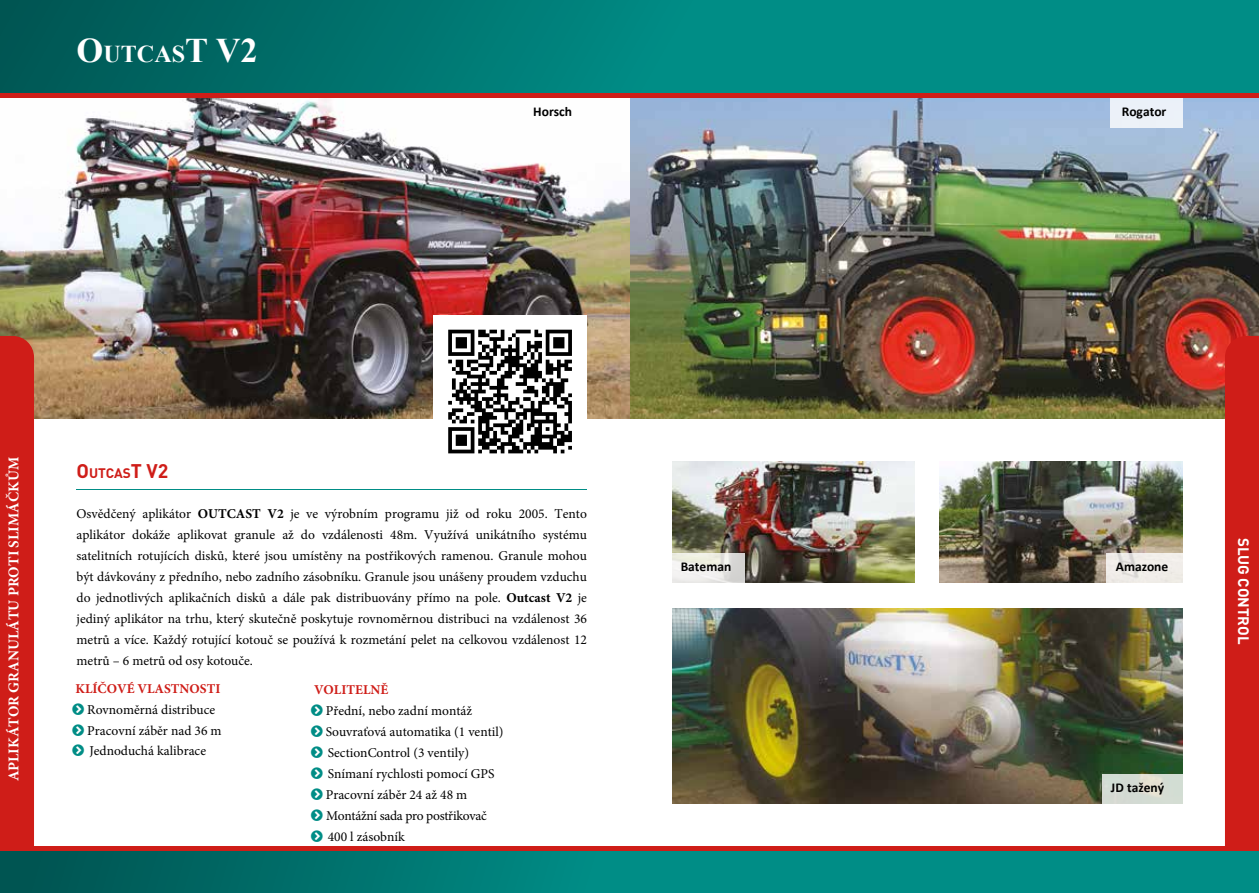
<style>
.page{position:relative;width:1259px;height:893px;background:#fff}
.page>*{position:absolute;margin:0;border:0;box-sizing:border-box;transform-origin:0 0}
.t1{font:700 24.15px "Times New Roman";color:#fff}
.t2{font:700 19.5px "DIN";color:#cf1d18}
.t3{font:700 15px "Minion Pro";color:#fff}
.t4{font:700 15px "DIN";color:#fff}
.t5{font:700 13.65px "DIN";color:#cf1d18}
.t6{font:13.5px/20.9px "Minion Pro";color:#000}
.t7{font:700 13.5px "Calibri";color:#000}
.t8{font:700 13.5px "Minion Pro";color:#cf1d18}
.s1{font-size:34.5px}
.s2{font-size:19.5px}
.s3{font-weight:700}
</style>
<div class="page">
<hr style="left:77px;top:489px;width:510px;height:1px;background:#008d86">
<img style="left:629px;top:98px;width:630px;height:321px">
<img style="left:0;top:98px;width:629px;height:321px">
<img style="left:672px;top:608px;width:510px;height:196px">
<img style="left:940px;top:461px;width:242px;height:122px">
<img style="left:672px;top:461px;width:242px;height:122px">
<div style="left:1110px;top:98px;width:72px;height:30px;background:#ecf1f9"></div>
<svg style="left:672px;top:553px;width:72px;height:30px"></svg>
<svg style="left:1106px;top:553px;width:76px;height:30px;background:#edeae6"></svg>
<svg style="left:1101px;top:774px;width:81px;height:30px;background:#d4dad1"></svg>
<div style="left:523px;top:98px;width:64px;height:30px;background:#fff"></div>
<svg style="left:0;top:850px;width:1259px;height:43px;background:#047c76"></svg>
<hr style="left:0;top:846px;width:1259px;height:4px;background:#cf1d18">
<div style="left:0;top:0;width:1259px;height:94px;background:linear-gradient(to right,#00615d,#009b93)"></div>
<hr style="left:0;top:94px;width:1259px;height:4px;background:#cf1d18">
<div style="left:0;top:336px;width:34px;height:510px;background:#cf1d18"></div>
<div style="left:1225px;top:336px;width:34px;height:510px;background:#cf1d18"></div>
<div style="left:433px;top:315px;width:154px;height:153px;background:#fff"></div>
<svg style="left:448px;top:330px;width:124px;height:123px"></svg>
<h1 class="t1" style="left:77px;top:37px;width:183px"><span class="s1">O</span>UTCAS<span class="s1">T V2</span></h1>
<p class="t7" style="left:533px;top:102px;width:40px">Horsch</p>
<p class="t7" style="left:1121px;top:102px;width:46px">Rogator</p>
<p class="t3" style="left:3px;top:781px;width:326px;rotate:-90deg">APLIKÁTOR GRANULÁTU PROTI SLIMÁČKŮM</p>
<p class="t5" style="left:77px;top:464px;width:22px"><span class="s2">O</span>UTCAS</p>
<h2 class="t2" style="left:131px;top:458px;width:39px">T V2</h2>
<p class="t6" style="left:77px;top:503px;width:512px;text-align:justify">Osvědčený aplikátor <span class="s3">OUTCAST V2</span> je ve výrobním programu již od roku 2005. Tento aplikátor dokáže aplikovat granule až do vzdálenosti 48m. Využívá unikátního systému satelitních rotujících disků, které jsou umístěny na postřikových ramenou. Granule mohou být dávkovány z předního, nebo zadního zásobníku. Granule jsou unášeny proudem vzduchu do jednotlivých aplikačních disků a dále pak distribuovány přímo na pole. <span class="s3">Outcast V2</span> je jediný aplikátor na trhu, který skutečně poskytuje rovnoměrnou distribuci na vzdálenost 36 metrů a více. Každý rotující kotouč se používá k rozmetání pelet na celkovou vzdálenost 12 metrů – 6 metrů od osy kotouče.</p>
<p class="t8" style="left:76px;top:679px;width:146px">KLÍČOVÉ VLASTNOSTI</p>
<p class="t6" style="left:87px;top:699px;width:136px">Rovnoměrná distribuce<br>Pracovní záběr nad 36 m<br>Jednoduchá kalibrace</p>
<p class="t8" style="left:314px;top:680px;width:76px">VOLITELNĚ</p>
<p class="t6" style="left:326px;top:700px;width:179px">Přední, nebo zadní montáž<br>Souvraťová automatika (1 ventil)<br>SectionControl (3 ventily)<br>Snímaní rychlosti pomocí GPS<br>Pracovní záběr 24 až 48 m<br>Montážní sada pro postřikovač<br>400 l zásobník</p>
<p class="t7" style="left:680px;top:557px;width:52px">Bateman</p>
<p class="t7" style="left:1115px;top:557px;width:54px">Amazone</p>
<p class="t7" style="left:1111px;top:778px;width:55px">JD tažený</p>
<p class="t4" style="left:1253px;top:538px;width:108px;rotate:90deg">SLUG CONTROL</p>
</div>
